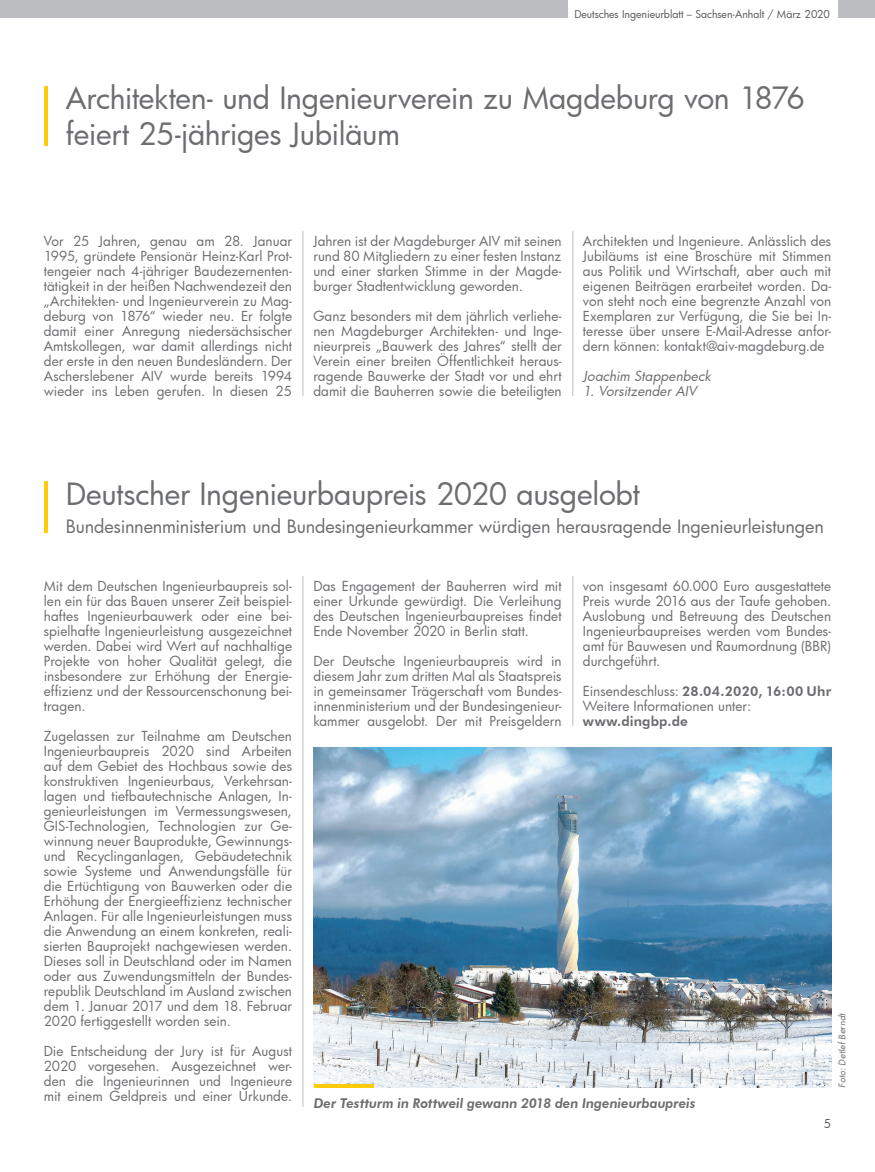
<style>
.page{position:relative;width:875px;height:1172px;background:#fff}
.page>*{position:absolute;margin:0;border:0;box-sizing:border-box;transform-origin:0 0}
.t1{font:30px/36px "Futura Bk";letter-spacing:-.015em;color:#6c6d70}
.t2{font:18px "Futura Bk";letter-spacing:-.01em;color:#6c6d70}
.t3{font:13.5px/15px "Futura Bk";letter-spacing:.005em;color:#6c6d70;text-align:justify}
.t4{font:italic 800 13.5px "Futura BT";letter-spacing:-.005em;color:#6c6d70}
.t5{font:800 13.5px "Futura BT";letter-spacing:.015em;color:#6c6d70}
.t6{font:italic 13.5px "Futura Bk";letter-spacing:.005em;color:#6c6d70}
.t7{font:12px "Futura Bk";color:#57585a}
.t8{font:10.5px "Futura Bk";color:#57585a}
.t9{font:italic 9px "Futura Bk";letter-spacing:.01em;color:#6c6d70}
.s1{font-family:"Futura Bk";font-weight:400}
</style>
<div class="page">
<div style="left:837px;top:0;width:37px;height:18px;background:#bcbdc0"></div>
<div style="left:1px;top:0;width:566px;height:18px;background:#bcbdc0"></div>
<hr style="left:302px;top:231px;width:1px;height:165px;background:#bcbdc0">
<hr style="left:302px;top:576px;width:1px;height:531px;background:#bcbdc0">
<hr style="left:572px;top:231px;width:1px;height:165px;background:#bcbdc0">
<hr style="left:572px;top:576px;width:1px;height:150px;background:#bcbdc0">
<img style="left:313px;top:747px;width:517px;height:340px">
<hr style="left:313px;top:1084px;width:60px;height:3px;background:#feca0a">
<hr style="left:44px;top:86px;width:3px;height:60px;background:#feca0a">
<hr style="left:44px;top:482px;width:3px;height:51px;background:#feca0a">
<svg style="left:0;top:0;width:1px;height:18px"></svg>
<p class="t8" style="left:574px;top:7px;width:257px">Deutsches Ingenieurblatt – Sachsen-Anhalt / März 2020</p>
<h1 class="t1" style="left:66px;top:79px;width:740px">Architekten- und Ingenieurverein zu Magdeburg von 1876 feiert 25-jähriges Jubiläum</h1>
<p class="t3" style="left:44px;top:233px;width:250px">Vor 25 Jahren, genau am 28. Januar 1995, gründete Pensionär Heinz-Karl Prot&shy;tengeier nach 4-jähriger Baudezernenten&shy;tätigkeit in der heißen Nachwendezeit den „Architekten- und Ingenieurverein zu Mag&shy;deburg von 1876“ wieder neu. Er folgte damit einer Anregung niedersächsischer Amtskollegen, war damit allerdings nicht der erste in den neuen Bundesländern. Der Ascherslebener AIV wurde bereits 1994 wieder ins Leben gerufen. In diesen 25</p>
<p class="t3" style="left:313px;top:233px;width:250px">Jahren ist der Magdeburger AIV mit seinen rund 80 Mitgliedern zu einer festen Instanz und einer starken Stimme in der Magde&shy;burger Stadtentwicklung geworden.</p>
<p class="t3" style="left:313px;top:308px;width:250px">Ganz besonders mit dem jährlich verliehe&shy;nen Magdeburger Architekten- und Inge&shy;nieurpreis „Bauwerk des Jahres“ stellt der Verein einer breiten Öffentlichkeit heraus&shy;ragende Bauwerke der Stadt vor und ehrt damit die Bauherren sowie die beteiligten</p>
<p class="t3" style="left:582px;top:233px;width:250px">Architekten und Ingenieure. Anlässlich des Jubiläums ist eine Broschüre mit Stimmen aus Politik und Wirtschaft, aber auch mit eigenen Beiträgen erarbeitet worden. Da&shy;von steht noch eine begrenzte Anzahl von Exemplaren zur Verfügung, die Sie bei In&shy;teresse über unsere E-Mail-Adresse anfor&shy;dern können: kontakt@aiv-magdeburg.de</p>
<p class="t6" style="left:582px;top:367px;width:129px">Joachim Stappenbeck</p>
<p class="t6" style="left:582px;top:382px;width:115px">1. Vorsitzender AIV</p>
<h1 class="t1" style="left:66px;top:475px;width:575px">Deutscher Ingenieurbaupreis 2020 ausgelobt</h1>
<h2 class="t2" style="left:66px;top:514px;width:759px">Bundesinnenministerium und Bundesingenieurkammer würdigen herausragende Ingenieurleistungen</h2>
<p class="t3" style="left:44px;top:578px;width:250px">Mit dem Deutschen Ingenieurbaupreis sol&shy;len ein für das Bauen unserer Zeit beispiel&shy;haftes Ingenieurbauwerk oder eine bei&shy;spielhafte Ingenieurleistung ausgezeichnet werden. Dabei wird Wert auf nachhaltige Projekte von hoher Qualität gelegt, die insbesondere zur Erhöhung der Energie&shy;effizienz und der Ressourcenschonung bei&shy;tragen.</p>
<p class="t3" style="left:44px;top:728px;width:250px">Zugelassen zur Teilnahme am Deutschen Ingenieurbaupreis 2020 sind Arbeiten auf dem Gebiet des Hochbaus sowie des konstruktiven Ingenieurbaus, Verkehrsan&shy;lagen und tiefbautechnische Anlagen, In&shy;genieurleistungen im Vermessungswesen, GIS-Technologien, Technologien zur Ge&shy;winnung neuer Bauprodukte, Gewinnungs&shy;und Recyclinganlagen, Gebäudetechnik sowie Systeme und Anwendungsfälle für die Ertüchtigung von Bauwerken oder die Erhöhung der Energieeffizienz technischer Anlagen. Für alle Ingenieurleistungen muss die Anwendung an einem konkreten, reali&shy;sierten Bauprojekt nachgewiesen werden.<br>Dieses soll in Deutschland oder im Namen oder aus Zuwendungsmitteln der Bundes&shy;republik Deutschland im Ausland zwischen dem 1. Januar 2017 und dem 18. Februar 2020 fertiggestellt worden sein.</p>
<p class="t3" style="left:44px;top:1043px;width:250px">Die Entscheidung der Jury ist für August 2020 vorgesehen. Ausgezeichnet wer&shy;den die Ingenieurinnen und Ingenieure mit einem Geldpreis und einer Urkunde.</p>
<p class="t3" style="left:313px;top:578px;width:250px">Das Engagement der Bauherren wird mit einer Urkunde gewürdigt. Die Verleihung des Deutschen Ingenieurbaupreises findet Ende November 2020 in Berlin statt.</p>
<p class="t3" style="left:313px;top:653px;width:250px">Der Deutsche Ingenieurbaupreis wird in diesem Jahr zum dritten Mal als Staatspreis in gemeinsamer Trägerschaft vom Bundes&shy;innenministerium und der Bundesingenieur&shy;kammer ausgelobt. Der mit Preisgeldern</p>
<p class="t3" style="left:582px;top:578px;width:250px">von insgesamt 60.000 Euro ausgestattete Preis wurde 2016 aus der Taufe gehoben.<br>Auslobung und Betreuung des Deutschen Ingenieurbaupreises werden vom Bundes&shy;amt für Bauwesen und Raumordnung (BBR) durchgeführt.</p>
<p class="t5" style="left:582px;top:683px;width:250px"><span class="s1">Einsendeschluss:</span> 28.04.2020, 16:00 Uhr</p>
<p class="t3" style="left:582px;top:698px;width:170px">Weitere Informationen unter:</p>
<p class="t5" style="left:582px;top:713px;width:106px">www.dingbp.de</p>
<p class="t9" style="left:835px;top:1088px;width:76px;rotate:-90deg">Foto: Detlef Berndt</p>
<p class="t4" style="left:313px;top:1095px;width:383px">Der Testturm in Rottweil gewann 2018 den Ingenieurbaupreis</p>
<p class="t7" style="left:823px;top:1116px;width:9px">5</p>
</div>
